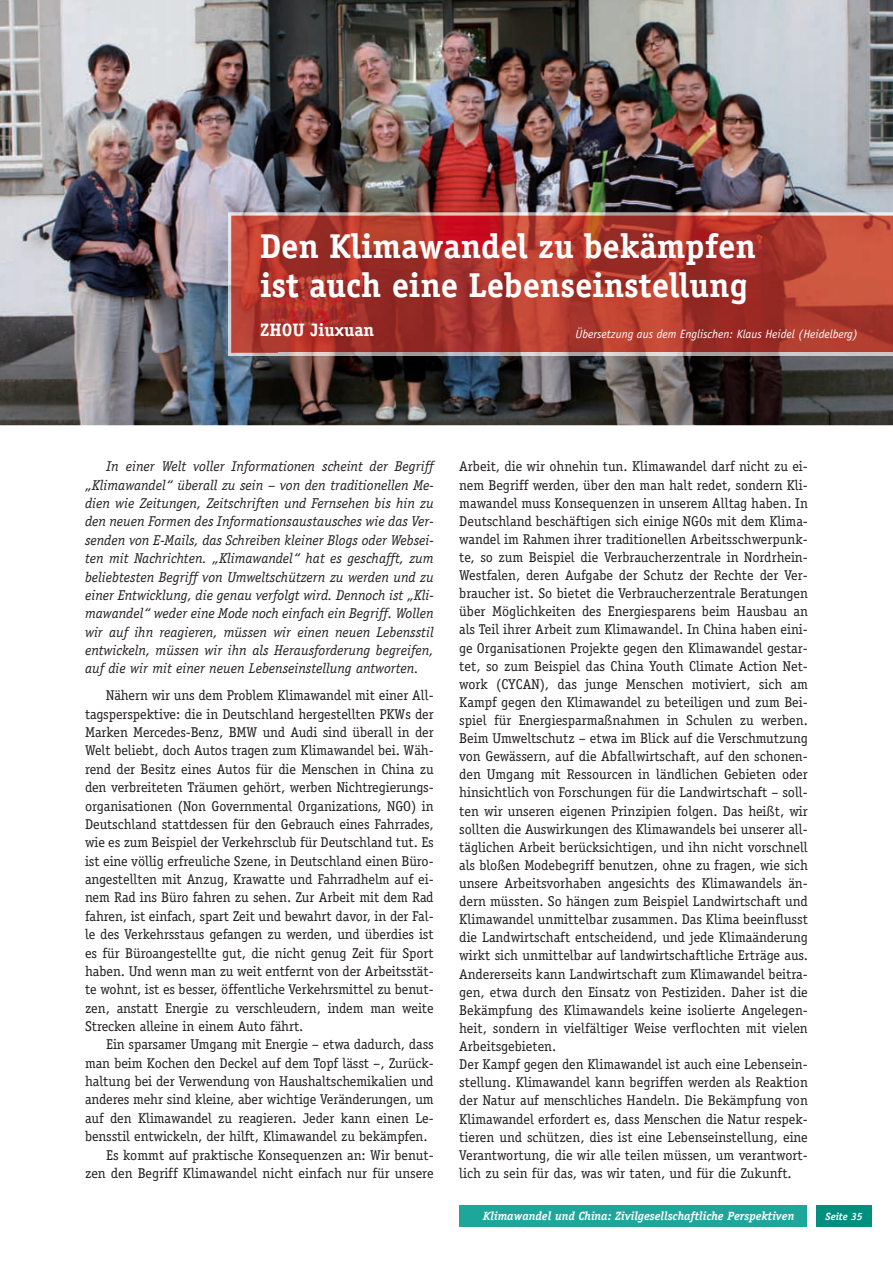
<style>
.page{position:relative;width:893px;height:1263px;background:#fff}
.page>*{position:absolute;margin:0;border:0;box-sizing:border-box;transform-origin:0 0}
.t1{font:700 34.5px/39px "Officina Serif";color:#fff}
.t2{font:700 18px "Officina Serif";color:#fff}
.t3{font:14.25px/18.1px "Officina Serif";color:#231f20;text-align:justify}
.t4{font:italic 14.25px/18.3px "Officina Serif";color:#231f20;text-align:justify}
.t5{font:italic 700 12px "Officina Serif";color:#fff}
.t6{font:italic 12px "Officina Sans";color:#fff}
.t7{font:italic 700 10.5px "Officina Serif";color:#fff}
</style>
<div class="page">
<div style="left:459px;top:1205px;width:348px;height:21px;background:#1fa69b"></div>
<div style="left:816px;top:1205px;width:56px;height:21px;background:#008e7e"></div>
<img style="left:0;top:0;width:893px;height:425px">
<img style="left:279px;top:261px;width:614px;height:92px">
<img style="left:228px;top:213px;width:665px;height:48px">
<img style="left:228px;top:260px;width:51px;height:96px">
<img style="left:279px;top:353px;width:614px;height:3px">
<h1 class="t1" style="left:260px;top:226px;width:497px">Den Klimawandel zu bekämpfen ist auch eine Lebenseinstellung</h1>
<p class="t2" style="left:260px;top:318px;width:116px">ZHOU Jiuxuan</p>
<p class="t6" style="left:576px;top:327px;width:284px">Übersetzung aus dem Englischen: Klaus Heidel (Heidelberg)</p>
<p class="t4" style="left:85px;top:457px;width:350px;text-indent:21px">In einer Welt voller Informationen scheint der Begriff „Klimawandel“ überall zu sein – von den traditionellen Me&shy;dien wie Zeitungen, Zeitschriften und Fernsehen bis hin zu den neuen Formen des Informationsaustausches wie das Ver&shy;senden von E-Mails, das Schreiben kleiner Blogs oder Websei&shy;ten mit Nachrichten. „Klimawandel“ hat es geschafft, zum beliebtesten Begriff von Umweltschützern zu werden und zu einer Entwicklung, die genau verfolgt wird. Dennoch ist „Kli&shy;mawandel“ weder eine Mode noch einfach ein Begriff. Wollen wir auf ihn reagieren, müssen wir einen neuen Lebensstil entwickeln, müssen wir ihn als Herausforderung begreifen, auf die wir mit einer neuen Lebenseinstellung antworten.</p>
<p class="t3" style="left:85px;top:686px;width:350px;text-indent:21px">Nähern wir uns dem Problem Klimawandel mit einer All&shy;tagsperspektive: die in Deutschland hergestellten PKWs der Marken Mercedes-Benz, BMW und Audi sind überall in der Welt beliebt, doch Autos tragen zum Klimawandel bei. Wäh&shy;rend der Besitz eines Autos für die Menschen in China zu den verbreiteten Träumen gehört, werben Nichtregierungs&shy;organisationen (Non Governmental Organizations, NGO) in Deutschland stattdessen für den Gebrauch eines Fahrrades, wie es zum Beispiel der Verkehrsclub für Deutschland tut. Es ist eine völlig erfreuliche Szene, in Deutschland einen Büro&shy;angestellten mit Anzug, Krawatte und Fahrradhelm auf ei&shy;nem Rad ins Büro fahren zu sehen. Zur Arbeit mit dem Rad fahren, ist einfach, spart Zeit und bewahrt davor, in der Fal&shy;le des Verkehrsstaus gefangen zu werden, und überdies ist es für Büroangestellte gut, die nicht genug Zeit für Sport haben. Und wenn man zu weit entfernt von der Arbeitsstät&shy;te wohnt, ist es besser, öffentliche Verkehrsmittel zu benut&shy;zen, anstatt Energie zu verschleudern, indem man weite Strecken alleine in einem Auto fährt.</p>
<p class="t3" style="left:106px;top:1035px;width:329px">Ein sparsamer Umgang mit Energie – etwa dadurch, dass</p>
<p class="t3" style="left:85px;top:1054px;width:350px">man beim Kochen den Deckel auf dem Topf lässt –, Zurück-</p>
<p class="t3" style="left:85px;top:1072px;width:350px">haltung bei der Verwendung von Haushaltschemikalien und</p>
<p class="t3" style="left:85px;top:1090px;width:350px">anderes mehr sind kleine, aber wichtige Veränderungen, um</p>
<p class="t3" style="left:85px;top:1109px;width:350px">auf den Klimawandel zu reagieren. Jeder kann einen Le-</p>
<p class="t3" style="left:85px;top:1127px;width:344px">bensstil entwickeln, der hilft, Klimawandel zu bekämpfen.</p>
<p class="t3" style="left:106px;top:1146px;width:329px">Es kommt auf praktische Konsequenzen an: Wir benut-</p>
<p class="t3" style="left:85px;top:1164px;width:350px">zen den Begriff Klimawandel nicht einfach nur für unsere</p>
<p class="t3" style="left:459px;top:457px;width:350px;text-align:left">Arbeit, die wir ohnehin tun. Klimawandel darf nicht zu ei&shy;nem Begriff werden, über den man halt redet, sondern Kli&shy;mawandel muss Konsequenzen in unserem Alltag haben. In Deutschland beschäftigen sich einige NGOs mit dem Klima&shy;wandel im Rahmen ihrer traditionellen Arbeitsschwerpunk&shy;te, so zum Beispiel die Verbraucherzentrale in Nordrhein-Westfalen, deren Aufgabe der Schutz der Rechte der Ver&shy;braucher ist. So bietet die Verbraucherzentrale Beratungen über Möglichkeiten des Energiesparens beim Hausbau an als Teil ihrer Arbeit zum Klimawandel. In China haben eini&shy;ge Organisationen Projekte gegen den Klimawandel gestar&shy;tet, so zum Beispiel das China Youth Climate Action Net&shy;work (CYCAN), das junge Menschen motiviert, sich am Kampf gegen den Klimawandel zu beteiligen und zum Bei&shy;spiel für Energiesparmaßnahmen in Schulen zu werben.<br>Beim Umweltschutz – etwa im Blick auf die Verschmutzung von Gewässern, auf die Abfallwirtschaft, auf den schonen&shy;den Umgang mit Ressourcen in ländlichen Gebieten oder hinsichtlich von Forschungen für die Landwirtschaft – soll&shy;ten wir unseren eigenen Prinzipien folgen. Das heißt, wir sollten die Auswirkungen des Klimawandels bei unserer all&shy;täglichen Arbeit berücksichtigen, und ihn nicht vorschnell als bloßen Modebegriff benutzen, ohne zu fragen, wie sich unsere Arbeitsvorhaben angesichts des Klimawandels än&shy;dern müssten. So hängen zum Beispiel Landwirtschaft und Klimawandel unmittelbar zusammen. Das Klima beeinflusst die Landwirtschaft entscheidend, und jede Klimaänderung wirkt sich unmittelbar auf landwirtschaftliche Erträge aus.<br>Andererseits kann Landwirtschaft zum Klimawandel beitra&shy;gen, etwa durch den Einsatz von Pestiziden. Daher ist die Bekämpfung des Klimawandels keine isolierte Angelegen&shy;heit, sondern in vielfältiger Weise verflochten mit vielen Arbeitsgebieten.<br>Der Kampf gegen den Klimawandel ist auch eine Lebensein&shy;stellung. Klimawandel kann begriffen werden als Reaktion der Natur auf menschliches Handeln. Die Bekämpfung von Klimawandel erfordert es, dass Menschen die Natur respek&shy;tieren und schützen, dies ist eine Lebenseinstellung, eine Verantwortung, die wir alle teilen müssen, um verantwort&shy;lich zu sein für das, was wir taten, und für die Zukunft.</p>
<p class="t5" style="left:483px;top:1209px;width:313px">Klimawandel und China: Zivilgesellschaftliche Perspektiven</p>
<p class="t7" style="left:825px;top:1210px;width:39px">Seite 35</p>
</div>
